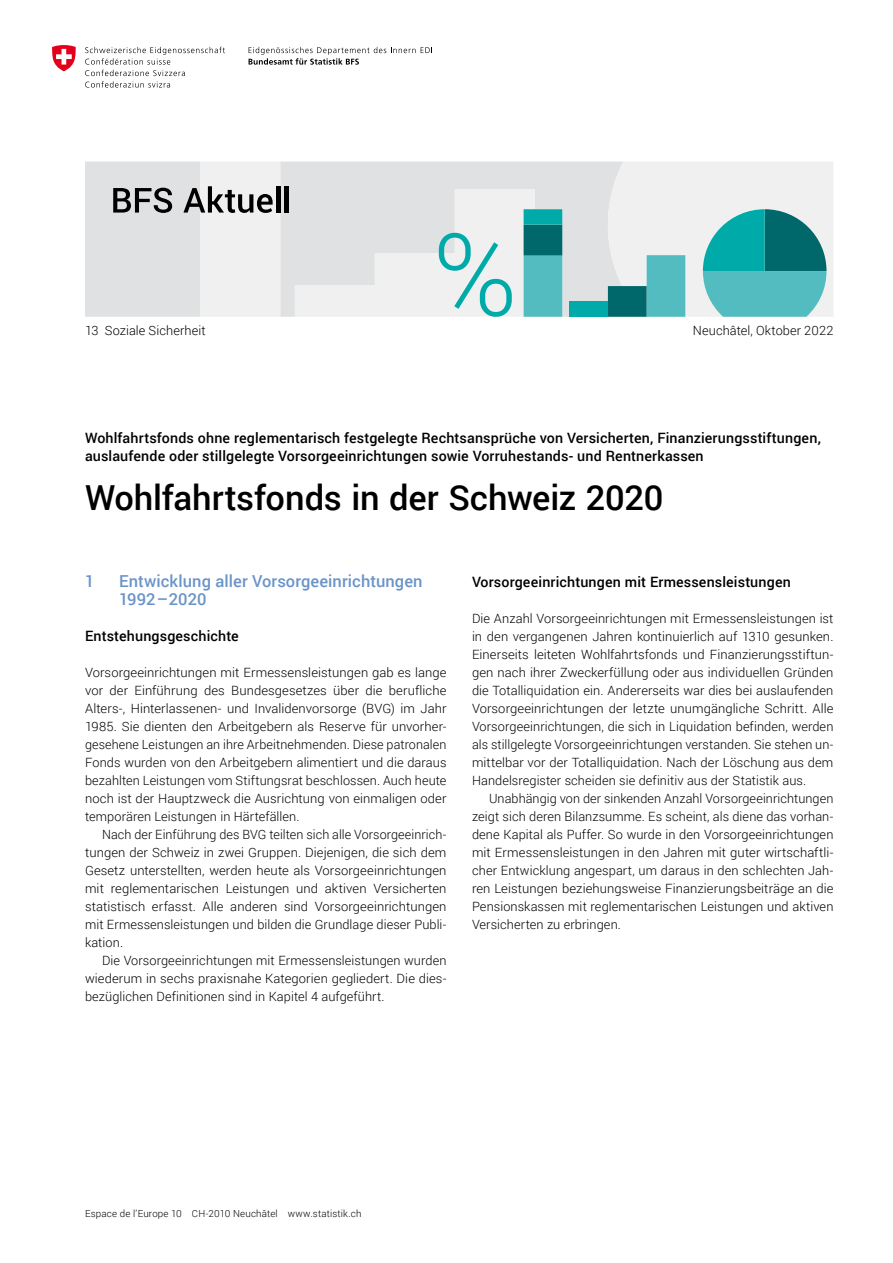
<style>
.page{position:relative;width:893px;height:1263px;background:#fff}
.page>*{position:absolute;margin:0;border:0;box-sizing:border-box;transform-origin:0 0}
.TS_Titel{font:500 34.5px "Roboto";letter-spacing:-.005em;color:#000}
.Untertitel_1_farbig{font:500 16.5px/18px "Roboto";letter-spacing:.005em;color:#6a94c8}
.Untertitel_2_fett{font:500 14.25px/18px "Roboto";letter-spacing:.01em;color:#000}
.Grundtext_D{font:300 12.75px/18px "Roboto";letter-spacing:.005em;color:#000;text-align:justify}
.Grundtext_Einzug{font:300 12.75px/18px "Roboto";letter-spacing:.005em;color:#000;text-align:justify}
.Kopf-Fuss-Zeile_Pagi{font:300 9.75px "Roboto";letter-spacing:.015em;color:#000}
</style>
<div class="page">
<div style="left:280px;top:162px;width:328px;height:155px;background:#e0e1e2"></div>
<svg style="left:608px;top:162px;width:225px;height:155px"></svg>
<div style="left:569px;top:301px;width:39px;height:16px;background:#00aaa8"></div>
<svg style="left:295px;top:189px;width:267px;height:128px"></svg>
<svg style="left:85px;top:162px;width:195px;height:155px"></svg>
<hr style="left:276px;top:186px;width:4px;height:27px;background:#000">
<hr style="left:285px;top:186px;width:4px;height:27px;background:#000">
<svg style="left:249px;top:47px;width:183px;height:18px"></svg>
<svg style="left:85px;top:47px;width:140px;height:41px"></svg>
<svg style="left:52px;top:45px;width:24px;height:26px"></svg>
<p class="Grundtext_D" style="left:85px;top:321px;width:122px">13 Soziale Sicherheit</p>
<p class="Grundtext_D" style="left:693px;top:321px;width:142px">Neuchâtel, Oktober 2022</p>
<h4 class="Untertitel_2_fett" style="left:85px;top:429px;width:737px">Wohlfahrtsfonds ohne reglementarisch festgelegte Rechtsansprüche von Versicherten, Finanzierungsstiftungen, auslaufende oder stillgelegte Vorsorgeeinrichtungen sowie Vorruhestands- und Rentnerkassen</h4>
<h1 class="TS_Titel" style="left:85px;top:474px;width:580px">Wohlfahrtsfonds in der Schweiz 2020</h1>
<h3 class="Untertitel_1_farbig" style="left:85px;top:572px;width:11px">1</h3>
<h3 class="Untertitel_1_farbig" style="left:119px;top:572px;width:305px">Entwicklung aller Vorsorgeeinrichtungen<br>1992–2020</h3>
<h4 class="Untertitel_2_fett" style="left:85px;top:627px;width:155px">Entstehungsgeschichte</h4>
<p class="Grundtext_D" style="left:85px;top:663px;width:363px">Vorsorgeeinrichtungen mit Ermessensleistungen gab es lange vor der Einführung des Bundesgesetzes über die berufliche Alters-, Hinterlassenen- und Invalidenvorsorge (BVG) im Jahr 1985. Sie dienten den Arbeitgebern als Reserve für unvorher&shy;gesehene Leistungen an ihre Arbeitnehmenden. Diese patronalen Fonds wurden von den Arbeitgebern alimentiert und die daraus bezahlten Leistungen vom Stiftungsrat beschlossen. Auch heute noch ist der Hauptzweck die Ausrichtung von einmaligen oder temporären Leistungen in Härtefällen.</p>
<p class="Grundtext_Einzug" style="left:85px;top:825px;width:363px;text-indent:17px">Nach der Einführung des BVG teilten sich alle Vorsorgeeinrich&shy;tungen der Schweiz in zwei Gruppen. Diejenigen, die sich dem Gesetz unterstellten, werden heute als Vorsorgeeinrichtungen mit reglementarischen Leistungen und aktiven Versicherten statistisch erfasst. Alle anderen sind Vorsorgeeinrichtungen mit Ermessensleistungen und bilden die Grundlage dieser Publi&shy;kation.</p>
<p class="Grundtext_Einzug" style="left:85px;top:951px;width:363px;text-indent:17px">Die Vorsorgeeinrichtungen mit Ermessensleistungen wurden wiederum in sechs praxisnahe Kategorien gegliedert. Die dies&shy;bezüglichen Definitionen sind in Kapitel 4 aufgeführt.</p>
<h4 class="Untertitel_2_fett" style="left:472px;top:573px;width:320px">Vorsorgeeinrichtungen mit Ermessensleistungen</h4>
<p class="Grundtext_D" style="left:472px;top:609px;width:363px">Die Anzahl Vorsorgeeinrichtungen mit Ermessensleistungen ist in den vergangenen Jahren kontinuierlich auf 1310 gesunken.<br>Einerseits leiteten Wohlfahrtsfonds und Finanzierungsstiftun&shy;gen nach ihrer Zweckerfüllung oder aus individuellen Gründen die Totalliquidation ein. Andererseits war dies bei auslaufenden Vorsorgeeinrichtungen der letzte unumgängliche Schritt. Alle Vorsorgeeinrichtungen, die sich in Liquidation befinden, werden als stillgelegte Vorsorgeeinrichtungen verstanden. Sie stehen un&shy;mittelbar vor der Totalliquidation. Nach der Löschung aus dem Handelsregister scheiden sie definitiv aus der Statistik aus.</p>
<p class="Grundtext_Einzug" style="left:472px;top:789px;width:363px;text-indent:17px">Unabhängig von der sinkenden Anzahl Vorsorgeeinrichtungen zeigt sich deren Bilanzsumme. Es scheint, als diene das vorhan&shy;dene Kapital als Puffer. So wurde in den Vorsorgeeinrichtungen mit Ermessensleistungen in den Jahren mit guter wirtschaftli&shy;cher Entwicklung angespart, um daraus in den schlechten Jah&shy;ren Leistungen beziehungsweise Finanzierungsbeiträge an die Pensionskassen mit reglementarischen Leistungen und aktiven Versicherten zu erbringen.</p>
<p class="Kopf-Fuss-Zeile_Pagi" style="left:85px;top:1207px;width:278px">Espace de l’Europe 10 CH-2010 Neuchâtel www.statistik.ch</p>
</div>
